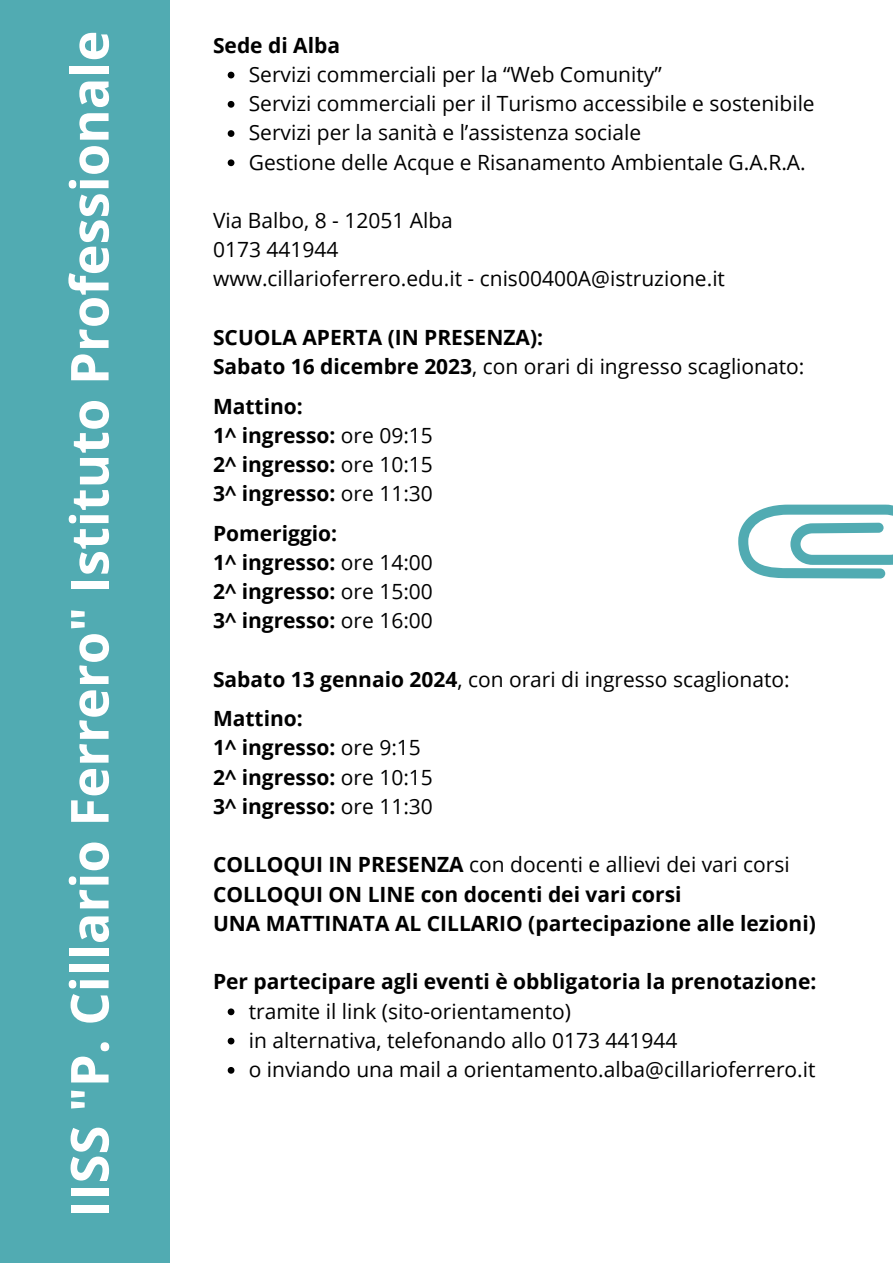
<style>
.page{position:relative;width:893px;height:1264px;background:#fff}
.page>*{position:absolute;margin:0;border:0;box-sizing:border-box;transform-origin:0 0}
.t1{font:700 52.5px "Open Sans";color:#fff}
.t2{font:21px "Open Sans";color:#000}
.t3{font:700 21px "Open Sans";color:#000}
.s1{font-weight:700}
.s2{font-weight:400}
</style>
<div class="page">
<div style="left:0;top:0;width:169px;height:1262px;background:#51abb2"></div>
<svg style="left:228px;top:72px;width:6px;height:6px"></svg>
<svg style="left:228px;top:101px;width:6px;height:7px"></svg>
<svg style="left:228px;top:130px;width:6px;height:7px"></svg>
<svg style="left:228px;top:159px;width:6px;height:7px"></svg>
<svg style="left:228px;top:1008px;width:6px;height:7px"></svg>
<svg style="left:228px;top:1037px;width:6px;height:7px"></svg>
<svg style="left:228px;top:1067px;width:6px;height:6px"></svg>
<svg style="left:738px;top:504px;width:154px;height:74px"></svg>
<p class="t1" style="left:52px;top:1218px;width:1188px;rotate:-90deg">IISS "P. Cillario Ferrero" Istituto Professionale</p>
<p class="t3" style="left:213px;top:30px;width:128px">Sede di Alba</p>
<p class="t2" style="left:249px;top:59px;width:414px">Servizi commerciali per la “Web Comunity”</p>
<p class="t2" style="left:249px;top:89px;width:567px">Servizi commerciali per il Turismo accessibile e sostenibile</p>
<p class="t2" style="left:249px;top:118px;width:394px">Servizi per la sanità e l’assistenza sociale</p>
<p class="t2" style="left:249px;top:147px;width:558px">Gestione delle Acque e Risanamento Ambientale G.A.R.A.</p>
<p class="t2" style="left:213px;top:205px;width:241px">Via Balbo, 8 - 12051 Alba</p>
<p class="t2" style="left:213px;top:235px;width:127px">0173 441944</p>
<p class="t2" style="left:213px;top:264px;width:513px">www.cillarioferrero.edu.it - cnis00400A@istruzione.it</p>
<p class="t3" style="left:213px;top:322px;width:331px">SCUOLA APERTA (IN PRESENZA):</p>
<p class="t2" style="left:213px;top:352px;width:593px"><span class="s1">Sabato 16 dicembre 2023</span>, con orari di ingresso scaglionato:</p>
<p class="t3" style="left:213px;top:391px;width:91px">Mattino:</p>
<p class="t3" style="left:213px;top:420px;width:221px">1^ ingresso: <span class="s2">ore 09:15</span></p>
<p class="t3" style="left:213px;top:449px;width:221px">2^ ingresso: <span class="s2">ore 10:15</span></p>
<p class="t3" style="left:213px;top:479px;width:221px">3^ ingresso: <span class="s2">ore 11:30</span></p>
<p class="t3" style="left:213px;top:518px;width:126px">Pomeriggio:</p>
<p class="t3" style="left:213px;top:547px;width:221px">1^ ingresso: <span class="s2">ore 14:00</span></p>
<p class="t3" style="left:213px;top:576px;width:221px">2^ ingresso: <span class="s2">ore 15:00</span></p>
<p class="t3" style="left:213px;top:606px;width:221px">3^ ingresso: <span class="s2">ore 16:00</span></p>
<p class="t2" style="left:213px;top:664px;width:578px"><span class="s1">Sabato 13 gennaio 2024</span>, con orari di ingresso scaglionato:</p>
<p class="t3" style="left:213px;top:703px;width:91px">Mattino:</p>
<p class="t3" style="left:213px;top:733px;width:209px">1^ ingresso: <span class="s2">ore 9:15</span></p>
<p class="t3" style="left:213px;top:762px;width:221px">2^ ingresso: <span class="s2">ore 10:15</span></p>
<p class="t3" style="left:213px;top:791px;width:221px">3^ ingresso: <span class="s2">ore 11:30</span></p>
<p class="t2" style="left:213px;top:850px;width:578px"><span class="s1">COLLOQUI IN PRESENZA</span> con docenti e allievi dei vari corsi</p>
<p class="t3" style="left:213px;top:879px;width:470px">COLLOQUI ON LINE con docenti dei vari corsi</p>
<p class="t3" style="left:213px;top:908px;width:604px">UNA MATTINATA AL CILLARIO (partecipazione alle lezioni)</p>
<p class="t3" style="left:213px;top:966px;width:604px">Per partecipare agli eventi è obbligatoria la prenotazione:</p>
<p class="t2" style="left:249px;top:996px;width:323px">tramite il link (sito-orientamento)</p>
<p class="t2" style="left:249px;top:1025px;width:430px">in alternativa, telefonando allo 0173 441944</p>
<p class="t2" style="left:249px;top:1054px;width:568px">o inviando una mail a orientamento.alba@cillarioferrero.it</p>
</div>
